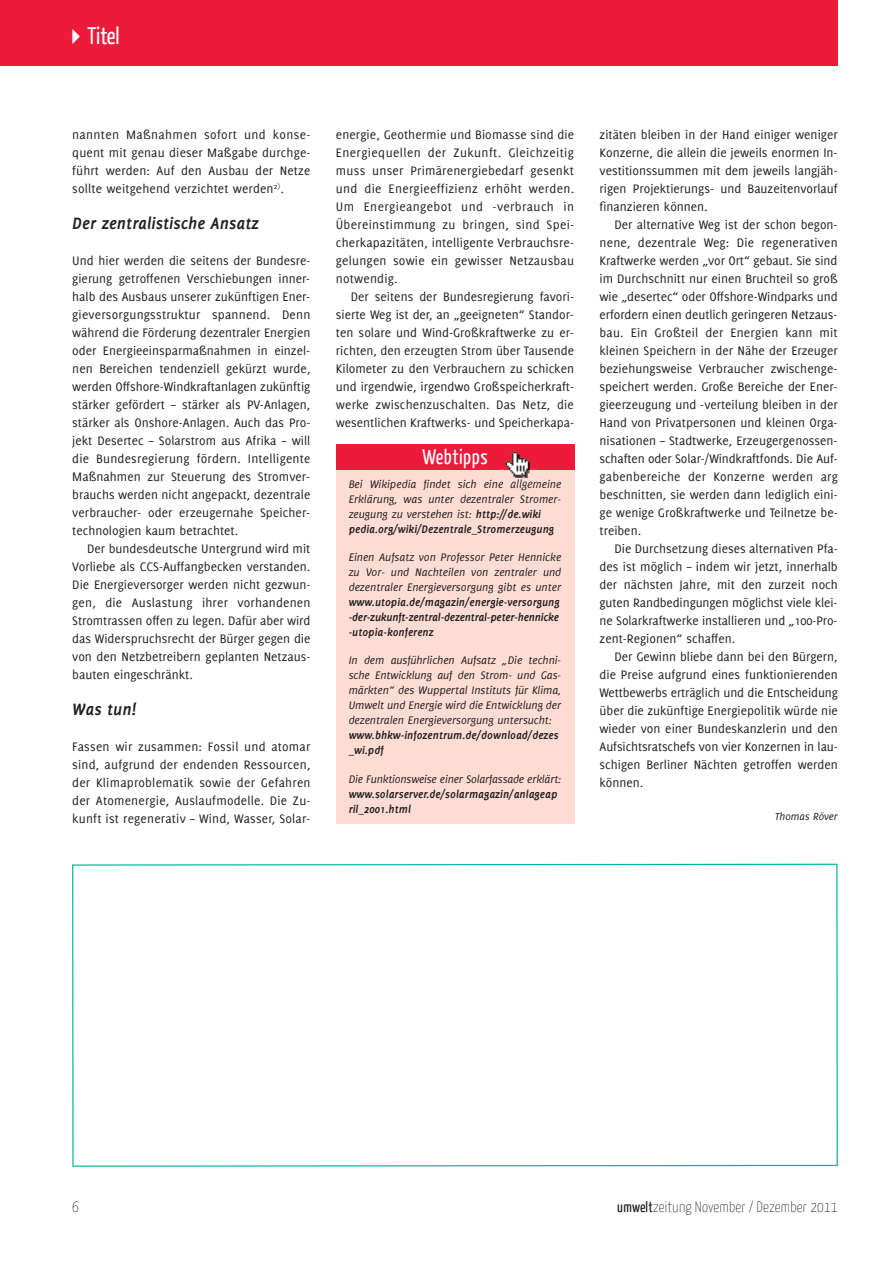
<style>
.page{position:relative;width:893px;height:1263px;background:#fff}
.page>*{position:absolute;margin:0;border:0;box-sizing:border-box;transform-origin:0 0}
.t1{font:24px "Yanone Kaffeesatz";letter-spacing:-.01em;color:#fff}
.t2{font:21px "Yanone Kaffeesatz";letter-spacing:.025em;color:#fff}
.t3{font:italic 700 18px "Delicious";color:#231f20}
.t4{font:100 15px "Yanone Kaffeesatz";letter-spacing:.015em;color:#231f20}
.t5{font:13.5px/18px "Delicious";color:#231f20;text-align:justify}
.t6{font:italic 12px/15px "Delicious";color:#231f20;text-align:justify}
.t7{font:italic 700 12px/15px "Delicious";color:#231f20}
.t8{font:italic 11.25px "Delicious";color:#231f20}
.s1{font-weight:700}
.s2{font-weight:400}
</style>
<div class="page">
<div style="left:0;top:0;width:838px;height:65px;background:#ed1a3a"></div>
<div style="left:336px;top:469px;width:238px;height:355px;background:#fdddd3"></div>
<div style="left:336px;top:444px;width:238px;height:25px;background:#ed1a3a"></div>
<img style="left:501px;top:469px;width:36px;height:9px">
<img style="left:501px;top:479px;width:36px;height:6px">
<img style="left:504px;top:451px;width:26px;height:26px">
<svg style="left:72px;top:863px;width:766px;height:304px"></svg>
<h1 class="t1" style="left:64px;top:26px;width:58px">✔Titel</h1>
<p class="t5" style="left:72px;top:127px;width:240px">nannten Maßnahmen sofort und konse&shy;quent mit genau dieser Maßgabe durchge&shy;führt werden: Auf den Ausbau der Netze sollte weitgehend verzichtet werden<sup>2)</sup>.</p>
<h3 class="t3" style="left:72px;top:216px;width:188px">Der zentralistische Ansatz</h3>
<p class="t5" style="left:72px;top:253px;width:240px">Und hier werden die seitens der Bundesre&shy;gierung getroffenen Verschiebungen inner&shy;halb des Ausbaus unserer zukünftigen Ener&shy;gieversorgungsstruktur spannend. Denn während die Förderung dezentraler Energien oder Energieeinsparmaßnahmen in einzel&shy;nen Bereichen tendenziell gekürzt wurde, werden Offshore-Windkraftanlagen zukünftig stärker gefördert – stärker als PV-Anlagen, stärker als Onshore-Anlagen. Auch das Pro&shy;jekt Desertec – Solarstrom aus Afrika – will die Bundesregierung fördern. Intelligente Maßnahmen zur Steuerung des Stromver&shy;brauchs werden nicht angepackt, dezentrale verbraucher- oder erzeugernahe Speicher&shy;technologien kaum betrachtet.</p>
<p class="t5" style="left:72px;top:541px;width:240px;text-indent:15px">Der bundesdeutsche Untergrund wird mit Vorliebe als CCS-Auffangbecken verstanden.<br>Die Energieversorger werden nicht gezwun&shy;gen, die Auslastung ihrer vorhandenen Stromtrassen offen zu legen. Dafür aber wird das Widerspruchsrecht der Bürger gegen die von den Netzbetreibern geplanten Netzaus&shy;bauten eingeschränkt.</p>
<h3 class="t3" style="left:72px;top:702px;width:65px">Was tun!</h3>
<p class="t5" style="left:72px;top:739px;width:240px">Fassen wir zusammen: Fossil und atomar sind, aufgrund der endenden Ressourcen, der Klimaproblematik sowie der Gefahren der Atomenergie, Auslaufmodelle. Die Zu&shy;kunft ist regenerativ – Wind, Wasser, Solar-</p>
<p class="t5" style="left:336px;top:127px;width:240px">energie, Geothermie und Biomasse sind die Energiequellen der Zukunft. Gleichzeitig muss unser Primärenergiebedarf gesenkt und die Energieeffizienz erhöht werden.<br>Um Energieangebot und -verbrauch in Übereinstimmung zu bringen, sind Spei&shy;cherkapazitäten, intelligente Verbrauchsre&shy;gelungen sowie ein gewisser Netzausbau notwendig.</p>
<p class="t5" style="left:336px;top:289px;width:240px;text-indent:15px">Der seitens der Bundesregierung favori&shy;sierte Weg ist der, an „geeigneten“ Standor&shy;ten solare und Wind-Großkraftwerke zu er&shy;richten, den erzeugten Strom über Tausende Kilometer zu den Verbrauchern zu schicken und irgendwie, irgendwo Großspeicherkraft&shy;werke zwischenzuschalten. Das Netz, die wesentlichen Kraftwerks- und Speicherkapa-</p>
<h2 class="t2" style="left:422px;top:449px;width:67px">Webtipps</h2>
<p class="t6" style="left:349px;top:477px;width:214px;text-align:left">Bei Wikipedia findet sich eine allgemeine Erklärung, was unter dezentraler Stromer&shy;zeugung zu verstehen ist: <span class="s1">http://de.wiki pedia.org/wiki/Dezentrale_Stromerzeugung</span></p>
<p class="t6" style="left:349px;top:550px;width:214px">Einen Aufsatz von Professor Peter Hennicke zu Vor- und Nachteilen von zentraler und dezentraler Energieversorgung gibt es unter</p>
<p class="t7" style="left:349px;top:595px;width:213px;text-align:justify">www.utopia.de/magazin/energie-versorgung -der-zukunft-zentral-dezentral-peter-hennicke -utopia-konferenz</p>
<p class="t6" style="left:349px;top:654px;width:214px">In dem ausführlichen Aufsatz „Die techni&shy;sche Entwicklung auf den Strom- und Gas&shy;märkten“ des Wuppertal Instituts für Klima, Umwelt und Energie wird die Entwicklung der dezentralen Energieversorgung untersucht:</p>
<p class="t7" style="left:349px;top:729px;width:212px">www.bhkw-infozentrum.de/download/dezes _wi.pdf</p>
<p class="t6" style="left:349px;top:772px;width:214px">Die Funktionsweise einer Solarfassade erklärt:</p>
<p class="t7" style="left:349px;top:787px;width:210px">www.solarserver.de/solarmagazin/anlageap ril_2001.html</p>
<p class="t5" style="left:600px;top:127px;width:240px">zitäten bleiben in der Hand einiger weniger Konzerne, die allein die jeweils enormen In&shy;vestitionssummen mit dem jeweils langjäh&shy;rigen Projektierungs- und Bauzeitenvorlauf finanzieren können.</p>
<p class="t5" style="left:600px;top:217px;width:240px;text-indent:15px">Der alternative Weg ist der schon begon&shy;nene, dezentrale Weg: Die regenerativen Kraftwerke werden „vor Ort“ gebaut. Sie sind im Durchschnitt nur einen Bruchteil so groß wie „desertec“ oder Offshore-Windparks und erfordern einen deutlich geringeren Netzaus&shy;bau. Ein Großteil der Energien kann mit kleinen Speichern in der Nähe der Erzeuger beziehungsweise Verbraucher zwischenge&shy;speichert werden. Große Bereiche der Ener&shy;gieerzeugung und -verteilung bleiben in der Hand von Privatpersonen und kleinen Orga&shy;nisationen – Stadtwerke, Erzeugergenossen&shy;schaften oder Solar-/Windkraftfonds. Die Auf&shy;gabenbereiche der Konzerne werden arg beschnitten, sie werden dann lediglich eini&shy;ge wenige Großkraftwerke und Teilnetze be&shy;treiben.</p>
<p class="t5" style="left:600px;top:541px;width:240px;text-indent:15px">Die Durchsetzung dieses alternativen Pfa&shy;des ist möglich – indem wir jetzt, innerhalb der nächsten Jahre, mit den zurzeit noch guten Randbedingungen möglichst viele klei&shy;ne Solarkraftwerke installieren und „100-Pro&shy;zent-Regionen“ schaffen.</p>
<p class="t5" style="left:600px;top:648px;width:240px;text-indent:15px">Der Gewinn bliebe dann bei den Bürgern, die Preise aufgrund eines funktionierenden Wettbewerbs erträglich und die Entscheidung über die zukünftige Energiepolitik würde nie wieder von einer Bundeskanzlerin und den Aufsichtsratschefs von vier Konzernen in lau&shy;schigen Berliner Nächten getroffen werden können.</p>
<p class="t8" style="left:775px;top:812px;width:64px">Thomas Röver</p>
<p class="t4" style="left:72px;top:1198px;width:8px">6</p>
<p class="t4" style="left:617px;top:1198px;width:222px"><span class="s2">umwelt</span>zeitung November / Dezember 2011</p>
</div>
